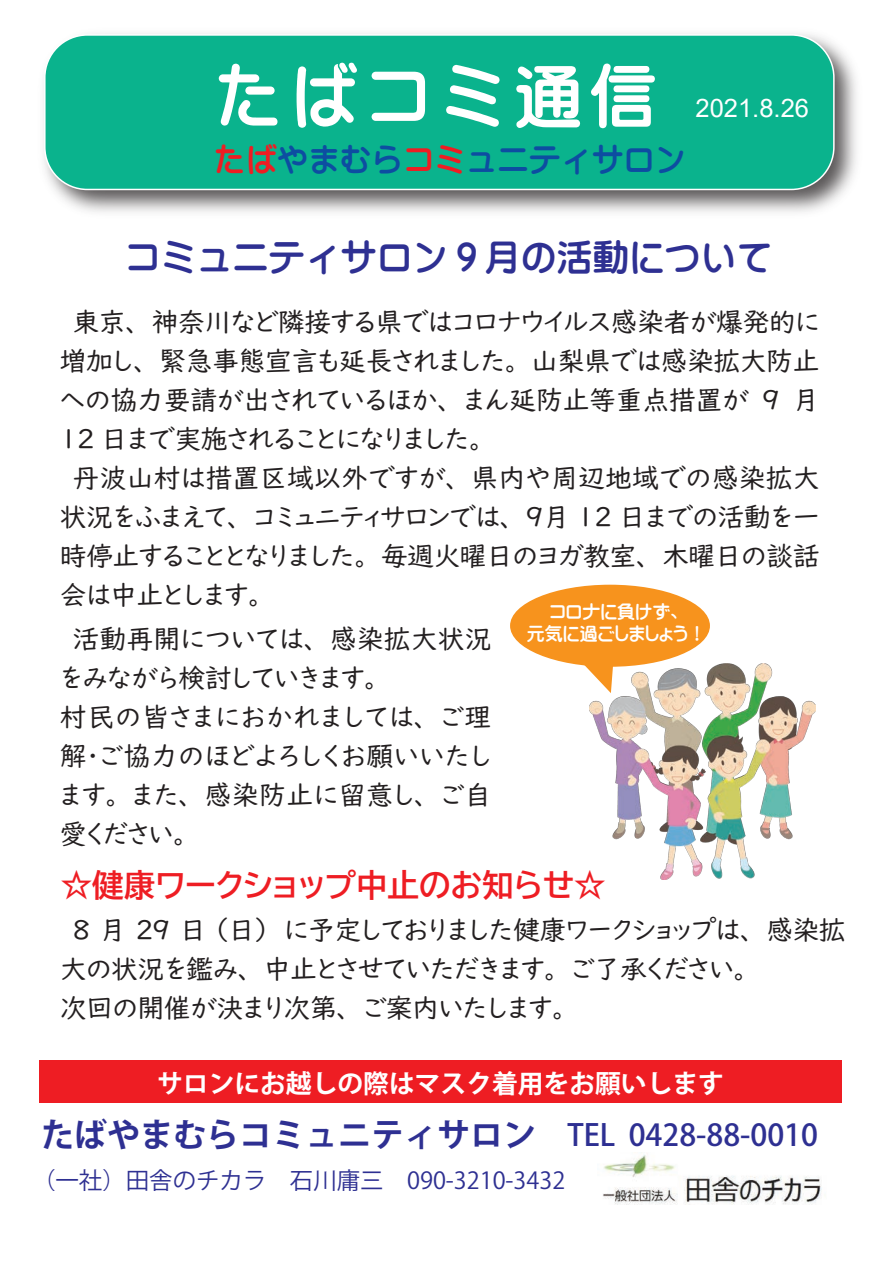
<style>
.page{position:relative;width:893px;height:1263px;background:#fff}
.page>*{position:absolute;margin:0;border:0;box-sizing:border-box;transform-origin:0 0}
.t1{font:68.25px "Yenti EG Extra SJIS";letter-spacing:.1em;color:#fff}
.t2{font:36px "Yenti EG Extra SJIS";color:#2e3092}
.t3{font:700 33px "Koz Go Pr 6 N";color:#2e3092}
.t4{font:31.5px "BIZ UDP Gothic Bold";color:#ee1d23}
.t5{font:31.5px "Yenti EG Extra SJIS";color:#0d4da1}
.t6{font:27px/39px "UD Digi Kyokasho NK R";letter-spacing:-.025em;color:#231f20}
.t7{font:27px/39px "UD Digi Kyokasho NK R";letter-spacing:.01em;color:#231f20}
.t8{font:700 25.8px "Koz Go Pr 6 N";color:#fff}
.t9{font:25.5px "Arial";color:#fff}
.t10{font:23.4px "Koz Go Pr 6 N";color:#2e3092}
.t11{font:18px/22.5px "Yenti EGP Extra SJIS";color:#fff;text-align:center}
.s1{color:#ee1d23}
.s2{font-weight:500;font-size:30px}
</style>
<div class="page">
<img style="left:603px;top:1155px;width:219px;height:49px">
<img style="left:43px;top:33px;width:814px;height:179px">
<div style="left:45px;top:35px;width:789px;height:154px;background:#0ab38d;border-radius:43px"></div>
<div style="left:44px;top:34px;width:791px;height:156px;border:2px solid #fff;border-radius:43px"></div>
<div style="left:510px;top:585px;width:200px;height:82px;background:#f7931d;border-radius:50%"></div>
<svg style="left:582px;top:665px;width:8px;height:6px"></svg>
<div style="left:39px;top:1060px;width:803px;height:42px;background:#ee1d23"></div>
<img style="left:590px;top:664px;width:225px;height:215px">
<h1 class="t1" style="left:214px;top:62px;width:445px">たばコミ通信</h1>
<p class="t5" style="left:215px;top:143px;width:474px"><span class="s1">たば</span>やまむら<span class="s1">コミ</span>ュニティサロン</p>
<p class="t9" style="left:696px;top:90px;width:115px">2021.8.26</p>
<h2 class="t2" style="left:125px;top:239px;width:650px">コミュニティサロン９月の活動について</h2>
<p class="t6" style="left:60px;top:302px;width:762px">　東京、神奈川など隣接する県ではコロナウイルス感染者が爆発的に増加し、緊急事態宣言も延長されました。山梨県では感染拡大防止への協力要請が出されているほか、まん延防止等重点措置が 9 月<br>12 日まで実施されることになりました。<br>　丹波山村は措置区域以外ですが、県内や周辺地域での感染拡大状況をふまえて、コミュニティサロンでは、９月 12 日までの活動を一時停止することとなりました。毎週火曜日のヨガ教室、木曜日の談話会は中止とします。</p>
<p class="t11" style="left:527px;top:600px;width:181px">コロナに負けず、<br>元気に過ごしましょう！</p>
<p class="t7" style="left:60px;top:620px;width:433px">　活動再開については、感染拡大状況をみながら検討していきます。<br>村民の皆さまにおかれましては、ご理解･ご協力のほどよろしくお願いいたします。また、感染防止に留意し、ご自愛ください。</p>
<p class="t4" style="left:61px;top:869px;width:546px">☆健康ワークショップ中止のお知らせ☆</p>
<p class="t6" style="left:60px;top:911px;width:787px">　8 月 29 日（日）に予定しておりました健康ワークショップは、感染拡大の状況を鑑み、中止とさせていただきます。ご了承ください。<br>次回の開催が決まり次第、ご案内いたします。</p>
<p class="t8" style="left:157px;top:1069px;width:568px">サロンにお越しの際はマスク着用をお願いします</p>
<p class="t3" style="left:41px;top:1116px;width:778px">たばやまむらコミュニティサロン <span class="s2">TEL 0428-88-0010</span></p>
<p class="t10" style="left:32px;top:1167px;width:535px">（一社）田舎のチカラ　石川庸三　090-3210-3432</p>
</div>
